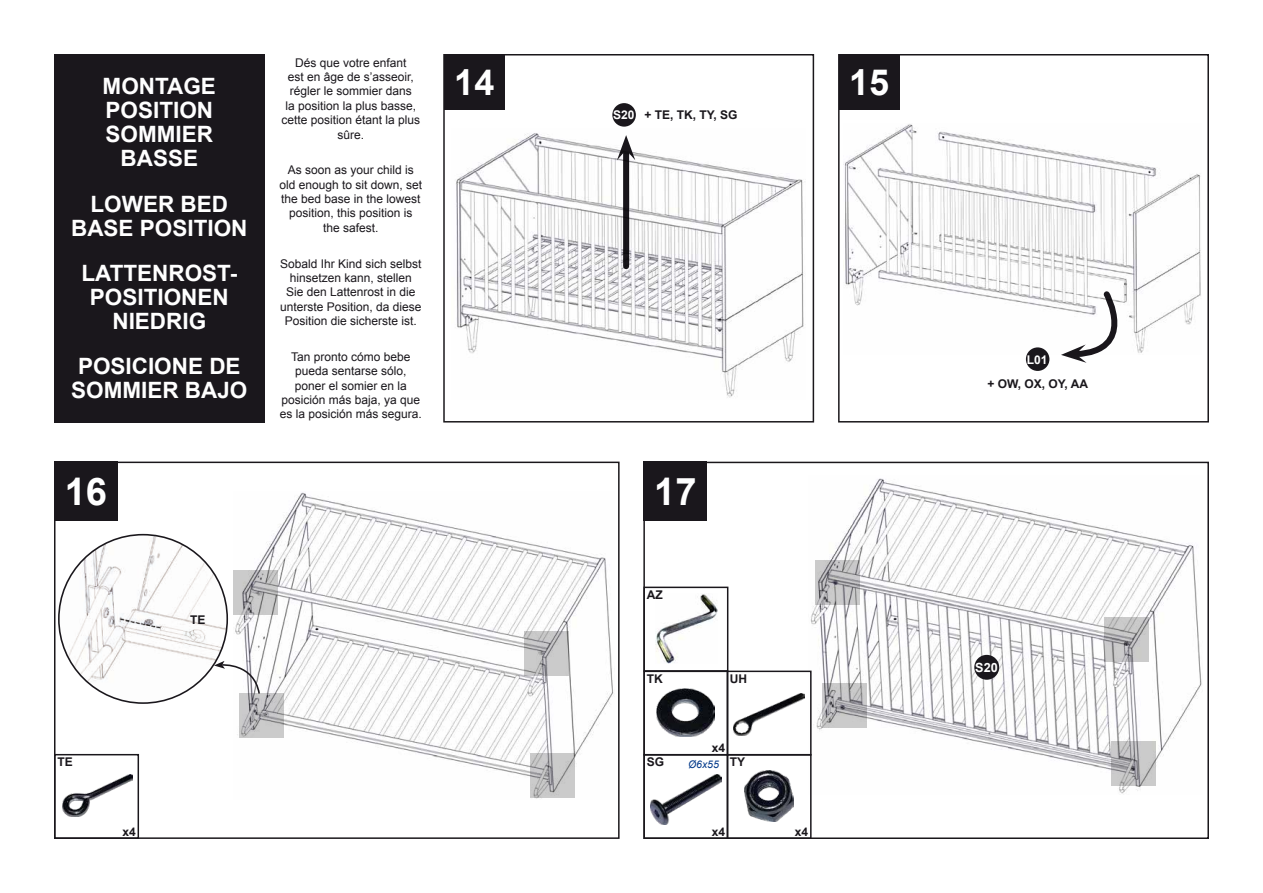
<style>
.page{position:relative;width:1263px;height:893px;background:#fff}
.page>*{position:absolute;margin:0;border:0;box-sizing:border-box;transform-origin:0 0}
.t1{font:700 38.1px "Arial";color:#fff}
.t2{font:700 36px "Arial";color:#fff}
.t3{font:700 22.5px/24px "Arial";color:#fff;text-align:center}
.t4{font:700 12.75px "Arial";color:#fff}
.t5{font:12px/14.4px "Arial";color:#1a171c;text-align:center}
.t6{font:700 12px "Arial";color:#1a171c}
.t7{font:700 12px "Arial";color:#fff}
.t8{font:italic 10.5px "Arial";color:#003889}
.s1{color:#fff}
</style>
<div class="page">
<img style="left:456px;top:133px;width:348px;height:265px">
<img style="left:843px;top:124px;width:358px;height:230px">
<img style="left:233px;top:492px;width:381px;height:307px">
<img style="left:809px;top:478px;width:393px;height:316px">
<div style="left:54px;top:54px;width:211px;height:368px;background:#1a171c"></div>
<div style="left:443px;top:54px;width:371px;height:369px;border:2px solid #1a171b"></div>
<div style="left:444px;top:54px;width:61px;height:56px;background:#1a171c"></div>
<div style="left:838px;top:54px;width:371px;height:369px;border:2px solid #1a171b"></div>
<div style="left:839px;top:54px;width:60px;height:56px;background:#1a171c"></div>
<div style="left:54px;top:462px;width:566px;height:377px;border:2px solid #1a171b"></div>
<div style="left:54px;top:462px;width:64px;height:59px;background:#1a171c"></div>
<div style="left:643px;top:462px;width:64px;height:59px;background:#1a171c"></div>
<div style="left:612px;top:103px;width:24px;height:24px;background:#1a171c;border-radius:50%"></div>
<div style="left:623px;top:150px;width:6px;height:116px;background:#1a171c"></div>
<svg style="left:617px;top:135px;width:18px;height:25px"></svg>
<div style="left:1026px;top:347px;width:23px;height:24px;background:#1a171c;border-radius:50%"></div>
<svg style="left:1061px;top:290px;width:58px;height:73px"></svg>
<svg style="left:226px;top:661px;width:35px;height:34px"></svg>
<img style="left:62px;top:774px;width:71px;height:42px">
<div style="left:54px;top:754px;width:85px;height:85px;border:2px solid #1a171c"></div>
<img style="left:655px;top:594px;width:62px;height:69px">
<div style="left:974px;top:655px;width:25px;height:25px;background:#1a171c;border-radius:50%"></div>
<img style="left:651px;top:775px;width:70px;height:49px">
<img style="left:745px;top:771px;width:49px;height:50px">
<img style="left:656px;top:689px;width:58px;height:48px">
<img style="left:734px;top:694px;width:70px;height:41px">
<div style="left:643px;top:754px;width:85px;height:85px;border:2px solid #1a171c"></div>
<div style="left:643px;top:671px;width:85px;height:85px;border:2px solid #1a171c"></div>
<div style="left:643px;top:587px;width:85px;height:85px;border:2px solid #1a171c"></div>
<div style="left:726px;top:754px;width:85px;height:85px;border:2px solid #1a171c"></div>
<div style="left:726px;top:671px;width:85px;height:85px;border:2px solid #1a171c"></div>
<img style="left:59px;top:534px;width:167px;height:168px">
<h3 class="t3" style="left:103px;top:75px;width:115px">MONTAGE<br>POSITION<br>SOMMIER<br>BASSE</h3>
<h3 class="t3" style="left:71px;top:192px;width:178px">LOWER BED<br>BASE POSITION</h3>
<h3 class="t3" style="left:81px;top:262px;width:157px">LATTENROST-<br>POSITIONEN<br>NIEDRIG</h3>
<h3 class="t3" style="left:71px;top:355px;width:178px">POSICIONE DE<br>SOMMIER BAJO</h3>
<p class="t5" style="left:281px;top:55px;width:140px">Dés que votre enfant<br>est en âge de s’asseoir, régler le sommier dans<br>la position la plus basse, cette position étant la plus sûre.</p>
<p class="t5" style="left:279px;top:163px;width:144px">As soon as your child is old enough to sit down, set the bed base in the lowest position, this position is the safest.</p>
<p class="t5" style="left:280px;top:256px;width:143px">Sobald Ihr Kind sich selbst hinsetzen kann, stellen<br>Sie den Lattenrost in die unterste Position, da diese<br>Position die sicherste ist.</p>
<p class="t5" style="left:280px;top:349px;width:144px">Tan pronto cómo bebe pueda sentarse sólo, poner el somier en la posición más baja, ya que es la posición más segura.</p>
<h2 class="t2" style="left:454px;top:58px;width:42px">14</h2>
<h2 class="t2" style="left:849px;top:58px;width:42px">15</h2>
<p class="t6" style="left:613px;top:107px;width:126px"><span class="s1">S20</span> + TE, TK, TY, SG</p>
<h1 class="t1" style="left:65px;top:466px;width:44px">16</h1>
<h1 class="t1" style="left:654px;top:466px;width:44px">17</h1>
<p class="t6" style="left:57px;top:754px;width:17px">TE</p>
<p class="t6" style="left:122px;top:823px;width:15px">x4</p>
<p class="t6" style="left:190px;top:612px;width:17px">TE</p>
<p class="t6" style="left:647px;top:587px;width:17px">AZ</p>
<p class="t6" style="left:647px;top:671px;width:17px">TK</p>
<p class="t6" style="left:730px;top:671px;width:19px">UH</p>
<p class="t6" style="left:712px;top:740px;width:15px">x4</p>
<p class="t6" style="left:647px;top:754px;width:19px">SG</p>
<p class="t8" style="left:688px;top:757px;width:32px">Ø6x55</p>
<p class="t6" style="left:730px;top:754px;width:17px">TY</p>
<p class="t6" style="left:712px;top:823px;width:15px">x4</p>
<p class="t6" style="left:795px;top:823px;width:15px">x4</p>
<p class="t7" style="left:1027px;top:351px;width:22px">L01</p>
<p class="t6" style="left:987px;top:376px;width:102px">+ OW, OX, OY, AA</p>
<p class="t4" style="left:975px;top:659px;width:24px">S20</p>
</div>
